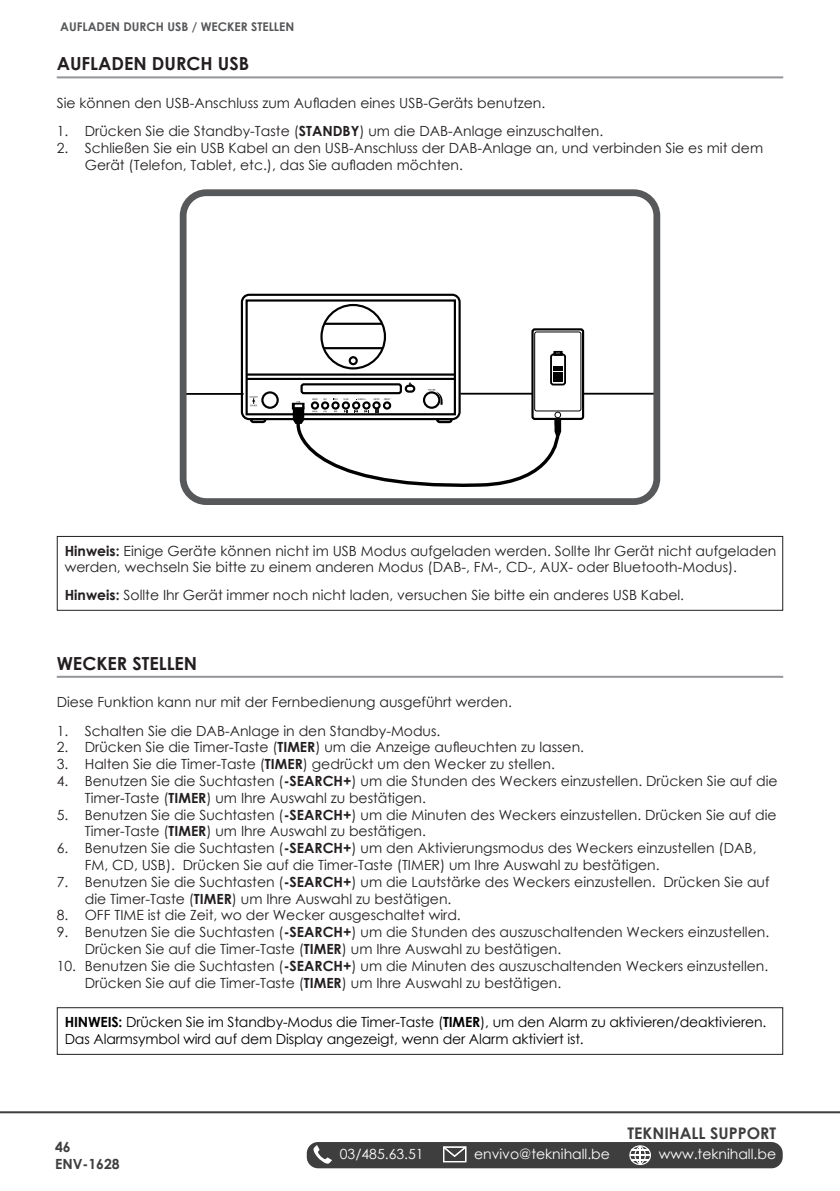
<style>
.page{position:relative;width:840px;height:1191px;background:#fff}
.page>*{position:absolute;margin:0;border:0;box-sizing:border-box;transform-origin:0 0}
.Rubrik{font:700 18px "Century Gothic";color:#231f20}
.t1{font:700 16px "Century Gothic";color:#3e3e3f}
.Brød_tabualtor{font:14px/16.8px "Century Gothic";color:#231f20}
.Brødtekst{font:14px/16.8px "Century Gothic";color:#231f20}
.Brødtekst-2{font:14px/16.8px "Century Gothic";letter-spacing:-.01em;color:#000002}
.t2{font:14px "Century Gothic";color:#fff}
.t3{font:700 14px "Century Gothic";color:#3e3e3f}
.Brødtekst-3{font:700 12px "Century Gothic";color:#57585a}
.s1{font-weight:700}
</style>
<div class="page">
<div style="left:306px;top:1142px;width:476px;height:26px;background:#3e3e3f;border-radius:11px"></div>
<svg style="left:313px;top:1145px;width:19px;height:19px"></svg>
<svg style="left:443px;top:1146px;width:23px;height:16px"></svg>
<svg style="left:629px;top:1145px;width:21px;height:20px"></svg>
<hr style="left:0;top:1111px;width:839px;height:2px;background:#3e3e3f">
<hr style="left:57px;top:76px;width:725px;height:2px;background:#939598">
<div style="left:241px;top:294px;width:219px;height:126px;border:2px solid #000001;border-radius:7px"></div>
<div style="left:245px;top:299px;width:210px;height:116px;background:#fff;border:2px solid #000001"></div>
<div style="left:320px;top:304px;width:66px;height:65px;border:2px solid #000001;border-radius:50%"></div>
<hr style="left:324px;top:323px;width:58px;height:2px;background:#000001">
<hr style="left:323px;top:347px;width:59px;height:2px;background:#000001">
<hr style="left:246px;top:373px;width:209px;height:3px;background:#000001">
<hr style="left:246px;top:378px;width:209px;height:2px;background:#000001">
<svg style="left:248px;top:417px;width:19px;height:7px"></svg>
<svg style="left:262px;top:392px;width:15px;height:16px"></svg>
<div style="left:261px;top:391px;width:17px;height:18px;border:2px solid #000001;border-radius:50%"></div>
<svg style="left:249px;top:396px;width:9px;height:10px"></svg>
<hr style="left:460px;top:393px;width:197px;height:1px;background:#000001">
<hr style="left:184px;top:393px;width:59px;height:2px;background:#000001">
<div style="left:180px;top:189px;width:480px;height:316px;border:7px solid #57585a;border-radius:23px"></div>
<div style="left:531px;top:328px;width:53px;height:92px;border:2px solid #000001;border-radius:2px"></div>
<div style="left:534px;top:332px;width:46px;height:79px;background:#fff;border-radius:2px"></div>
<div style="left:534px;top:331px;width:47px;height:80px;border:1px solid #000001;border-radius:2px"></div>
<svg style="left:292px;top:350px;width:274px;height:186px"></svg>
<div style="left:552px;top:377px;width:10px;height:5px;background:#000001"></div>
<hr style="left:552px;top:372px;width:10px;height:4px;background:#000001">
<div style="left:552px;top:366px;width:10px;height:5px;background:#000001"></div>
<div style="left:57px;top:536px;width:725px;height:75px;border:1px solid #231f20"></div>
<hr style="left:57px;top:676px;width:725px;height:2px;background:#939598">
<div style="left:57px;top:1007px;width:725px;height:47px;border:1px solid #231f20"></div>
<p class="Brødtekst-3" style="left:60px;top:18px;width:236px">AUFLADEN DURCH USB / WECKER STELLEN</p>
<p class="Rubrik" style="left:57px;top:50px;width:194px">AUFLADEN DURCH USB</p>
<p class="Brødtekst" style="left:57px;top:94px;width:489px">Sie können den USB-Anschluss zum Aufladen eines USB-Geräts benutzen.</p>
<p class="Brød_tabualtor" style="left:57px;top:122px;width:547px">1. Drücken Sie die Standby-Taste (<span class="s1">STANDBY</span>) um die DAB-Anlage einzuschalten.</p>
<p class="Brød_tabualtor" style="left:85px;top:139px;width:679px;text-indent:-28px">2. Schließen Sie ein USB Kabel an den USB-Anschluss der DAB-Anlage an, und verbinden Sie es mit dem<br>Gerät (Telefon, Tablet, etc.), das Sie aufladen möchten.</p>
<p class="Brødtekst" style="left:65px;top:542px;width:712px"><span class="s1">Hinweis:</span> Einige Geräte können nicht im USB Modus aufgeladen werden. Sollte Ihr Gerät nicht aufgeladen werden, wechseln Sie bitte zu einem anderen Modus (DAB-, FM-, CD-, AUX- oder Bluetooth-Modus).</p>
<p class="Brødtekst" style="left:65px;top:587px;width:620px"><span class="s1">Hinweis:</span> Sollte Ihr Gerät immer noch nicht laden, versuchen Sie bitte ein anderes USB Kabel.</p>
<p class="Rubrik" style="left:57px;top:649px;width:142px">WECKER STELLEN</p>
<p class="Brødtekst" style="left:57px;top:693px;width:456px">Diese Funktion kann nur mit der Fernbedienung ausgeführt werden.</p>
<p class="Brød_tabualtor" style="left:57px;top:722px;width:385px">1. Schalten Sie die DAB-Anlage in den Standby-Modus.</p>
<p class="Brød_tabualtor" style="left:57px;top:738px;width:528px">2. Drücken Sie die Timer-Taste (<span class="s1">TIMER</span>) um die Anzeige aufleuchten zu lassen.</p>
<p class="Brød_tabualtor" style="left:57px;top:755px;width:499px">3. Halten Sie die Timer-Taste (<span class="s1">TIMER</span>) gedrückt um den Wecker zu stellen.</p>
<p class="Brød_tabualtor" style="left:85px;top:772px;width:694px;text-indent:-28px">4. Benutzen Sie die Suchtasten (<span class="s1">-SEARCH+</span>) um die Stunden des Weckers einzustellen. Drücken Sie auf die<br>Timer-Taste (<span class="s1">TIMER</span>) um Ihre Auswahl zu bestätigen.</p>
<p class="Brød_tabualtor" style="left:85px;top:806px;width:693px;text-indent:-28px">5. Benutzen Sie die Suchtasten (<span class="s1">-SEARCH+</span>) um die Minuten des Weckers einzustellen. Drücken Sie auf die<br>Timer-Taste (<span class="s1">TIMER</span>) um Ihre Auswahl zu bestätigen.</p>
<p class="Brød_tabualtor" style="left:85px;top:839px;width:673px;text-indent:-28px">6. Benutzen Sie die Suchtasten (<span class="s1">-SEARCH+</span>) um den Aktivierungsmodus des Weckers einzustellen (DAB,<br>FM, CD, USB). Drücken Sie auf die Timer-Taste (TIMER) um Ihre Auswahl zu bestätigen.</p>
<p class="Brød_tabualtor" style="left:85px;top:873px;width:685px;text-indent:-28px">7. Benutzen Sie die Suchtasten (<span class="s1">-SEARCH+</span>) um die Lautstärke des Weckers einzustellen. Drücken Sie auf die Timer-Taste (<span class="s1">TIMER</span>) um Ihre Auswahl zu bestätigen.</p>
<p class="Brød_tabualtor" style="left:57px;top:906px;width:405px">8. OFF TIME ist die Zeit, wo der Wecker ausgeschaltet wird.</p>
<p class="Brød_tabualtor" style="left:85px;top:923px;width:685px;text-indent:-28px">9. Benutzen Sie die Suchtasten (<span class="s1">-SEARCH+</span>) um die Stunden des auszuschaltenden Weckers einzustellen.<br>Drücken Sie auf die Timer-Taste (<span class="s1">TIMER</span>) um Ihre Auswahl zu bestätigen.</p>
<p class="Brød_tabualtor" style="left:85px;top:957px;width:684px;text-indent:-28px">10. Benutzen Sie die Suchtasten (<span class="s1">-SEARCH+</span>) um die Minuten des auszuschaltenden Weckers einzustellen.<br>Drücken Sie auf die Timer-Taste (<span class="s1">TIMER</span>) um Ihre Auswahl zu bestätigen.</p>
<p class="Brødtekst-2" style="left:65px;top:1013px;width:702px"><span class="s1">HINWEIS:</span> Drücken Sie im Standby-Modus die Timer-Taste (<span class="s1">TIMER</span>), um den Alarm zu aktivieren/deaktivieren.<br>Das Alarmsymbol wird auf dem Display angezeigt, wenn der Alarm aktiviert ist.</p>
<p class="t3" style="left:55px;top:1136px;width:17px">46</p>
<p class="t3" style="left:55px;top:1153px;width:66px">ENV-1628</p>
<p class="t1" style="left:627px;top:1121px;width:150px">TEKNIHALL SUPPORT</p>
<p class="t2" style="left:339px;top:1144px;width:85px">03/485.63.51</p>
<p class="t2" style="left:474px;top:1144px;width:137px">envivo@teknihall.be</p>
<p class="t2" style="left:658px;top:1144px;width:119px">www.teknihall.be</p>
</div>
